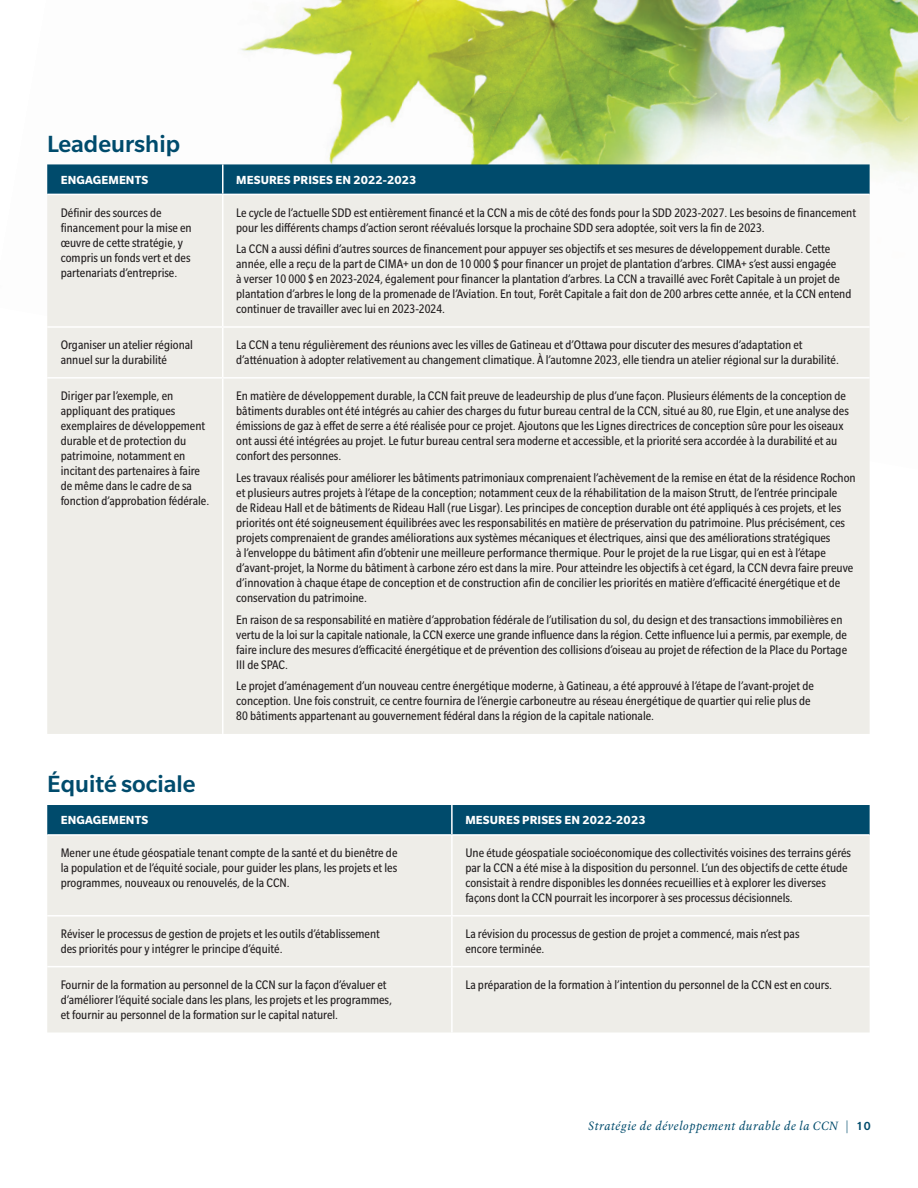
<style>
.page{position:relative;width:918px;height:1188px;background:#fff}
.page>*{position:absolute;margin:0;border:0;box-sizing:border-box;transform-origin:0 0}
.PRINCIPLES_sub_FR{font:500 25.5px "Slate Std";color:#004b6c}
.TABLE_body_FR{font:condensed 13.5px/15px "Slate Std";color:#231f20}
.TABLE_heading_FR{font:700 12.75px "Slate Std";letter-spacing:.01em;color:#fff}
.t1{font:italic 12.75px "Laurentian Std";letter-spacing:.05em;color:#004b6c}
.s1{font-family:"Slate Std";font-weight:500;font-style:normal}
</style>
<div class="page">
<img style="left:241px;top:0;width:677px;height:174px">
<div style="left:47px;top:164px;width:823px;height:30px;background:#004b6c"></div>
<div style="left:47px;top:195px;width:823px;height:539px;background:#eeede8"></div>
<hr style="left:222px;top:164px;width:2px;height:30px;background:#fff">
<hr style="left:47px;top:326px;width:176px;height:2px;background:#fff">
<hr style="left:222px;top:328px;width:2px;height:49px;background:#fff">
<hr style="left:47px;top:377px;width:176px;height:2px;background:#fff">
<hr style="left:223px;top:377px;width:647px;height:2px;background:#fff">
<hr style="left:222px;top:379px;width:2px;height:355px;background:#fff">
<hr style="left:222px;top:195px;width:2px;height:131px;background:#fff">
<hr style="left:223px;top:326px;width:647px;height:2px;background:#fff">
<div style="left:47px;top:805px;width:823px;height:29px;background:#004b6c"></div>
<div style="left:47px;top:836px;width:823px;height:196px;background:#eeede8"></div>
<hr style="left:451px;top:805px;width:2px;height:29px;background:#fff">
<hr style="left:451px;top:836px;width:2px;height:79px;background:#fff">
<hr style="left:47px;top:915px;width:405px;height:2px;background:#fff">
<hr style="left:452px;top:915px;width:418px;height:2px;background:#fff">
<hr style="left:451px;top:917px;width:2px;height:49px;background:#fff">
<hr style="left:47px;top:966px;width:405px;height:1px;background:#fff">
<hr style="left:452px;top:966px;width:418px;height:1px;background:#fff">
<hr style="left:451px;top:967px;width:2px;height:65px;background:#fff">
<p class="PRINCIPLES_sub_FR" style="left:47px;top:130px;width:134px">Leadeurship</p>
<p class="TABLE_heading_FR" style="left:61px;top:173px;width:89px">ENGAGEMENTS</p>
<p class="TABLE_heading_FR" style="left:236px;top:173px;width:182px">MESURES PRISES EN 2022‑2023</p>
<p class="TABLE_body_FR" style="left:61px;top:205px;width:133px">Définir des sources de financement pour la mise en œuvre de cette stratégie, y compris un fonds vert et des partenariats d’entreprise.</p>
<p class="TABLE_body_FR" style="left:236px;top:205px;width:621px">Le cycle de l’actuelle SDD est entièrement financé et la CCN a mis de côté des fonds pour la SDD 2023‑2027. Les besoins de financement pour les différents champs d’action seront réévalués lorsque la prochaine SDD sera adoptée, soit vers la fin de 2023.</p>
<p class="TABLE_body_FR" style="left:236px;top:242px;width:617px">La CCN a aussi défini d’autres sources de financement pour appuyer ses objectifs et ses mesures de développement durable. Cette année, elle a reçu de la part de CIMA+ un don de 10 000 $ pour financer un projet de plantation d’arbres. CIMA+ s’est aussi engagée<br>à verser 10 000 $ en 2023‑2024, également pour financer la plantation d’arbres. La CCN a travaillé avec Forêt Capitale à un projet de plantation d’arbres le long de la promenade de l’Aviation. En tout, Forêt Capitale a fait don de 200 arbres cette année, et la CCN entend continuer de travailler avec lui en 2023‑2024.</p>
<p class="TABLE_body_FR" style="left:61px;top:337px;width:134px">Organiser un atelier régional annuel sur la durabilité</p>
<p class="TABLE_body_FR" style="left:236px;top:337px;width:604px">La CCN a tenu régulièrement des réunions avec les villes de Gatineau et d’Ottawa pour discuter des mesures d’adaptation et d’atténuation à adopter relativement au changement climatique. À l’automne 2023, elle tiendra un atelier régional sur la durabilité.</p>
<p class="TABLE_body_FR" style="left:61px;top:388px;width:150px">Diriger par l’exemple, en appliquant des pratiques exemplaires de développement durable et de protection du patrimoine, notamment en incitant des partenaires à faire de même dans le cadre de sa fonction d’approbation fédérale.</p>
<p class="TABLE_body_FR" style="left:236px;top:388px;width:614px">En matière de développement durable, la CCN fait preuve de leadeurship de plus d’une façon. Plusieurs éléments de la conception de bâtiments durables ont été intégrés au cahier des charges du futur bureau central de la CCN, situé au 80, rue Elgin, et une analyse des émissions de gaz à effet de serre a été réalisée pour ce projet. Ajoutons que les Lignes directrices de conception sûre pour les oiseaux ont aussi été intégrées au projet. Le futur bureau central sera moderne et accessible, et la priorité sera accordée à la durabilité et au confort des personnes.</p>
<p class="TABLE_body_FR" style="left:236px;top:470px;width:621px">Les travaux réalisés pour améliorer les bâtiments patrimoniaux comprenaient l’achèvement de la remise en état de la résidence Rochon et plusieurs autres projets à l’étape de la conception; notamment ceux de la réhabilitation de la maison Strutt, de l’entrée principale<br>de Rideau Hall et de bâtiments de Rideau Hall (rue Lisgar). Les principes de conception durable ont été appliqués à ces projets, et les priorités ont été soigneusement équilibrées avec les responsabilités en matière de préservation du patrimoine. Plus précisément, ces projets comprenaient de grandes améliorations aux systèmes mécaniques et électriques, ainsi que des améliorations stratégiques<br>à l’enveloppe du bâtiment afin d’obtenir une meilleure performance thermique. Pour le projet de la rue Lisgar, qui en est à l’étape d’avant‑projet, la Norme du bâtiment à carbone zéro est dans la mire. Pour atteindre les objectifs à cet égard, la CCN devra faire preuve d’innovation à chaque étape de conception et de construction afin de concilier les priorités en matière d’efficacité énergétique et de conservation du patrimoine.</p>
<p class="TABLE_body_FR" style="left:236px;top:612px;width:612px">En raison de sa responsabilité en matière d’approbation fédérale de l’utilisation du sol, du design et des transactions immobilières en vertu de la loi sur la capitale nationale, la CCN exerce une grande influence dans la région. Cette influence lui a permis, par exemple, de faire inclure des mesures d’efficacité énergétique et de prévention des collisions d’oiseau au projet de réfection de la Place du Portage III de SPAC.</p>
<p class="TABLE_body_FR" style="left:236px;top:679px;width:579px">Le projet d’aménagement d’un nouveau centre énergétique moderne, à Gatineau, a été approuvé à l’étape de l’avant‑projet de conception. Une fois construit, ce centre fournira de l’énergie carboneutre au réseau énergétique de quartier qui relie plus de<br>80 bâtiments appartenant au gouvernement fédéral dans la région de la capitale nationale.</p>
<p class="PRINCIPLES_sub_FR" style="left:47px;top:771px;width:150px">Équité sociale</p>
<p class="TABLE_heading_FR" style="left:61px;top:813px;width:89px">ENGAGEMENTS</p>
<p class="TABLE_heading_FR" style="left:465px;top:813px;width:182px">MESURES PRISES EN 2022‑2023</p>
<p class="TABLE_body_FR" style="left:61px;top:845px;width:338px;text-align:justify">Mener une étude géospatiale tenant compte de la santé et du bienêtre de la population et de l’équité sociale, pour guider les plans, les projets et les programmes, nouveaux ou renouvelés, de la CCN.</p>
<p class="TABLE_body_FR" style="left:465px;top:845px;width:387px">Une étude géospatiale socioéconomique des collectivités voisines des terrains gérés par la CCN a été mise à la disposition du personnel. L’un des objectifs de cette étude consistait à rendre disponibles les données recueillies et à explorer les diverses façons dont la CCN pourrait les incorporer à ses processus décisionnels.</p>
<p class="TABLE_body_FR" style="left:61px;top:926px;width:321px">Réviser le processus de gestion de projets et les outils d’établissement des priorités pour y intégrer le principe d’équité.</p>
<p class="TABLE_body_FR" style="left:465px;top:926px;width:336px">La révision du processus de gestion de projet a commencé, mais n’est pas encore terminée.</p>
<p class="TABLE_body_FR" style="left:61px;top:977px;width:333px">Fournir de la formation au personnel de la CCN sur la façon d’évaluer et d’améliorer l’équité sociale dans les plans, les projets et les programmes, et fournir au personnel de la formation sur le capital naturel.</p>
<p class="TABLE_body_FR" style="left:465px;top:977px;width:368px">La préparation de la formation à l’intention du personnel de la CCN est en cours.</p>
<p class="t1" style="left:589px;top:1119px;width:284px">Stratégie de développement durable de la CCN | <span class="s1">10</span></p>
</div>
